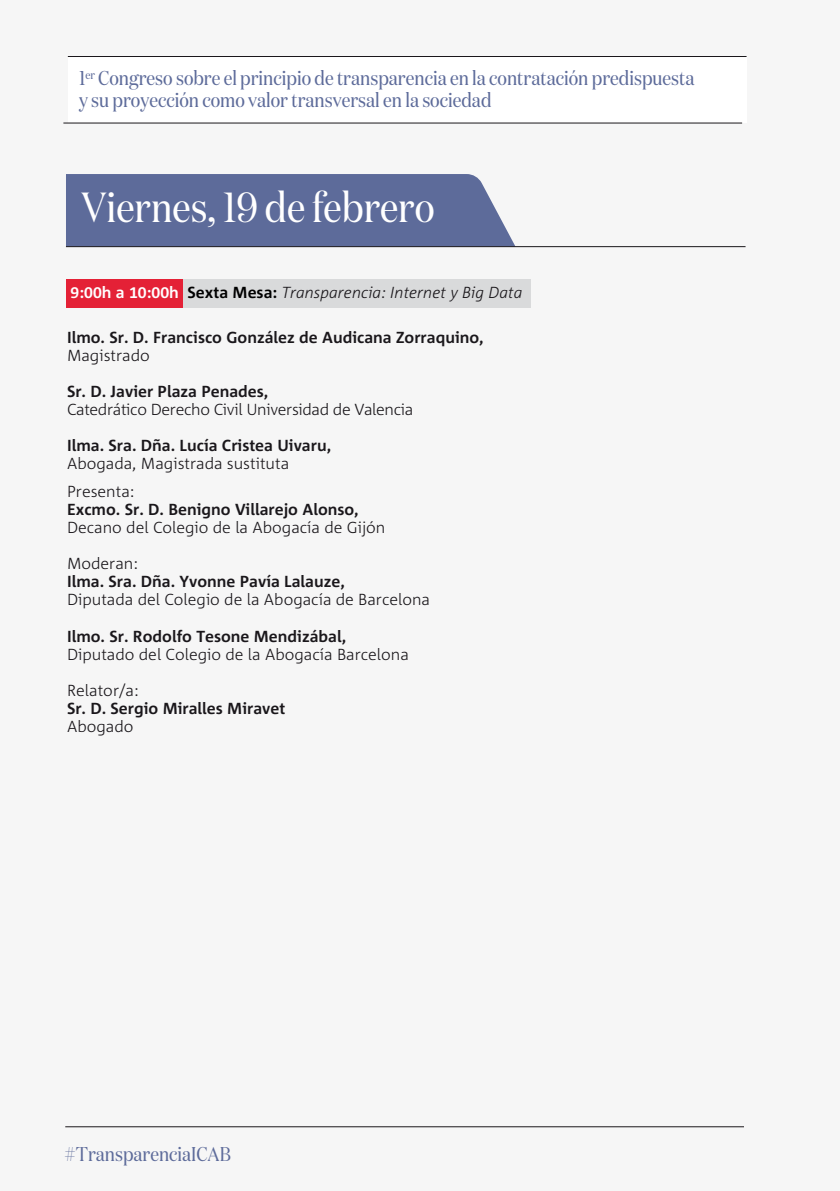
<style>
.page{position:relative;width:840px;height:1191px;background:#fff}
.page>*{position:absolute;margin:0;border:0;box-sizing:border-box;transform-origin:0 0}
.t1{font:42px "Domaine Disp Nar";color:#fff}
.t2{font:20px/22px "Domaine Disp Nar";color:#5d6b9a}
.t3{font:700 16px "Corpid";color:#1a171b}
.t4{font:300 16px/28px "Corpid";color:#1a171b}
.t5{font:italic 300 16px "Corpid";color:#1a171b}
.t6{font:300 16px "Corpid";letter-spacing:-.02em;color:#1a171b}
.s1{font-weight:700;font-style:normal;color:#fff}
.s2{font-weight:700;font-style:normal;color:#000}
</style>
<div class="page">
<div style="left:0;top:0;width:839px;height:1191px;background:#f6f6f6"></div>
<div style="left:68px;top:56px;width:678px;height:67px;background:#fff"></div>
<hr style="left:68px;top:56px;width:678px;height:1px;background:#1a171b">
<hr style="left:63px;top:123px;width:678px;height:1px;background:#1a171b">
<div style="left:66px;top:174px;width:449px;height:72px;background:#5d6b9a"></div>
<hr style="left:66px;top:246px;width:679px;height:1px;background:#1a171b">
<div style="left:67px;top:280px;width:116px;height:28px;background:#e42136"></div>
<div style="left:183px;top:280px;width:347px;height:28px;background:#d9dadb"></div>
<hr style="left:65px;top:1126px;width:678px;height:1px;background:#1a171b">
<p class="t2" style="left:79px;top:67px;width:616px">1<sup>er</sup> Congreso sobre el principio de transparencia en la contratación predispuesta y su proyección como valor transversal en la sociedad</p>
<h1 class="t1" style="left:81px;top:182px;width:355px">Viernes, 19 de febrero</h1>
<p class="t5" style="left:71px;top:283px;width:453px"><span class="s1">9:00h a 10:00h</span> <span class="s2">Sexta Mesa:</span> Transparencia: Internet y Big Data</p>
<p class="t3" style="left:67px;top:328px;width:418px">Ilmo. Sr. D. Francisco González de Audicana Zorraquino,</p>
<p class="t4" style="left:67px;top:342px;width:84px">Magistrado</p>
<p class="t3" style="left:67px;top:382px;width:203px">Sr. D. Javier Plaza Penades,</p>
<p class="t6" style="left:67px;top:400px;width:348px">Catedrático Derecho Civil Universidad de Valencia</p>
<p class="t3" style="left:67px;top:436px;width:265px">Ilma. Sra. Dña. Lucía Cristea Uivaru,</p>
<p class="t4" style="left:67px;top:450px;width:223px">Abogada, Magistrada sustituta<br>Presenta:</p>
<p class="t3" style="left:67px;top:500px;width:293px">Excmo. Sr. D. Benigno Villarejo Alonso,</p>
<p class="t4" style="left:67px;top:514px;width:320px">Decano del Colegio de la Abogacía de Gijón</p>
<p class="t4" style="left:67px;top:550px;width:72px">Moderan:</p>
<p class="t3" style="left:67px;top:572px;width:279px">Ilma. Sra. Dña. Yvonne Pavía Lalauze,</p>
<p class="t4" style="left:67px;top:586px;width:364px">Diputada del Colegio de la Abogacía de Barcelona</p>
<p class="t3" style="left:67px;top:626px;width:280px">Ilmo. Sr. Rodolfo Tesone Mendizábal,</p>
<p class="t4" style="left:67px;top:640px;width:343px">Diputado del Colegio de la Abogacía Barcelona</p>
<p class="t4" style="left:67px;top:676px;width:73px">Relator/a:</p>
<p class="t3" style="left:67px;top:698px;width:220px">Sr. D. Sergio Miralles Miravet</p>
<p class="t4" style="left:67px;top:712px;width:68px">Abogado</p>
<p class="t2" style="left:65px;top:1142px;width:168px">#TransparenciaICAB</p>
</div>
